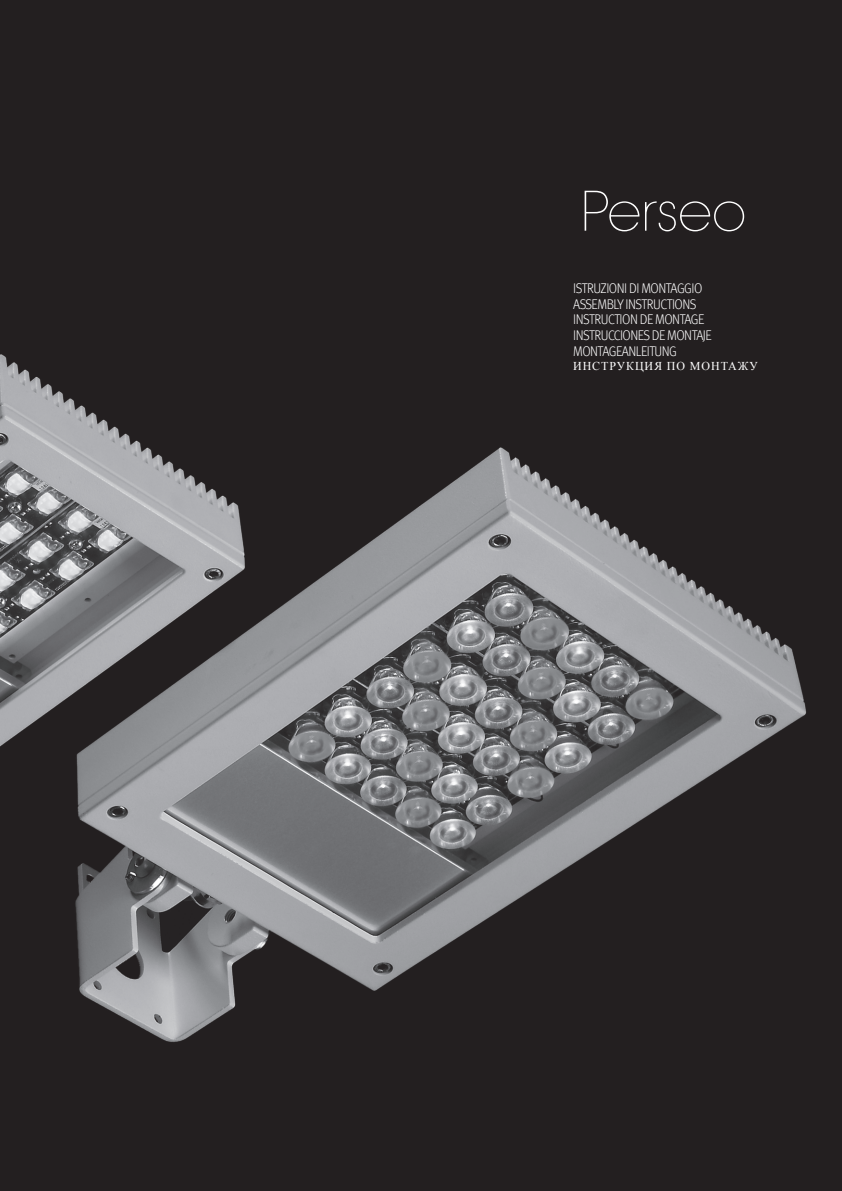
<style>
.page{position:relative;width:842px;height:1191px;background:#231f20}
.page>*{position:absolute;margin:0;border:0;box-sizing:border-box;transform-origin:0 0}
.t1{font:200 54px "ITC Avant Garde Std";letter-spacing:-.015em;color:#fff}
.t2{font:300 14px/15.8px "Meta Lf Balt";letter-spacing:-.04em;color:#fff;scale:.92 1}
.t3{font:12px "Times New Roman";letter-spacing:.075em;color:#fff}
</style>
<div class="page">
<img style="left:0;top:354px;width:806px;height:688px">
<h1 class="t1" style="left:581px;top:180px;width:167px">Perseo</h1>
<p class="t2" style="left:573px;top:280px;width:152px">ISTRUZIONI DI MONTAGGIO<br>ASSEMBLY INSTRUCTIONS<br>INSTRUCTION DE MONTAGE<br>INSTRUCCIONES DE MONTAJE<br>MONTAGEANLEITUNG</p>
<p class="t3" style="left:573px;top:358px;width:186px">ИНСТРУКЦИЯ ПО МОНТАЖУ</p>
</div>
